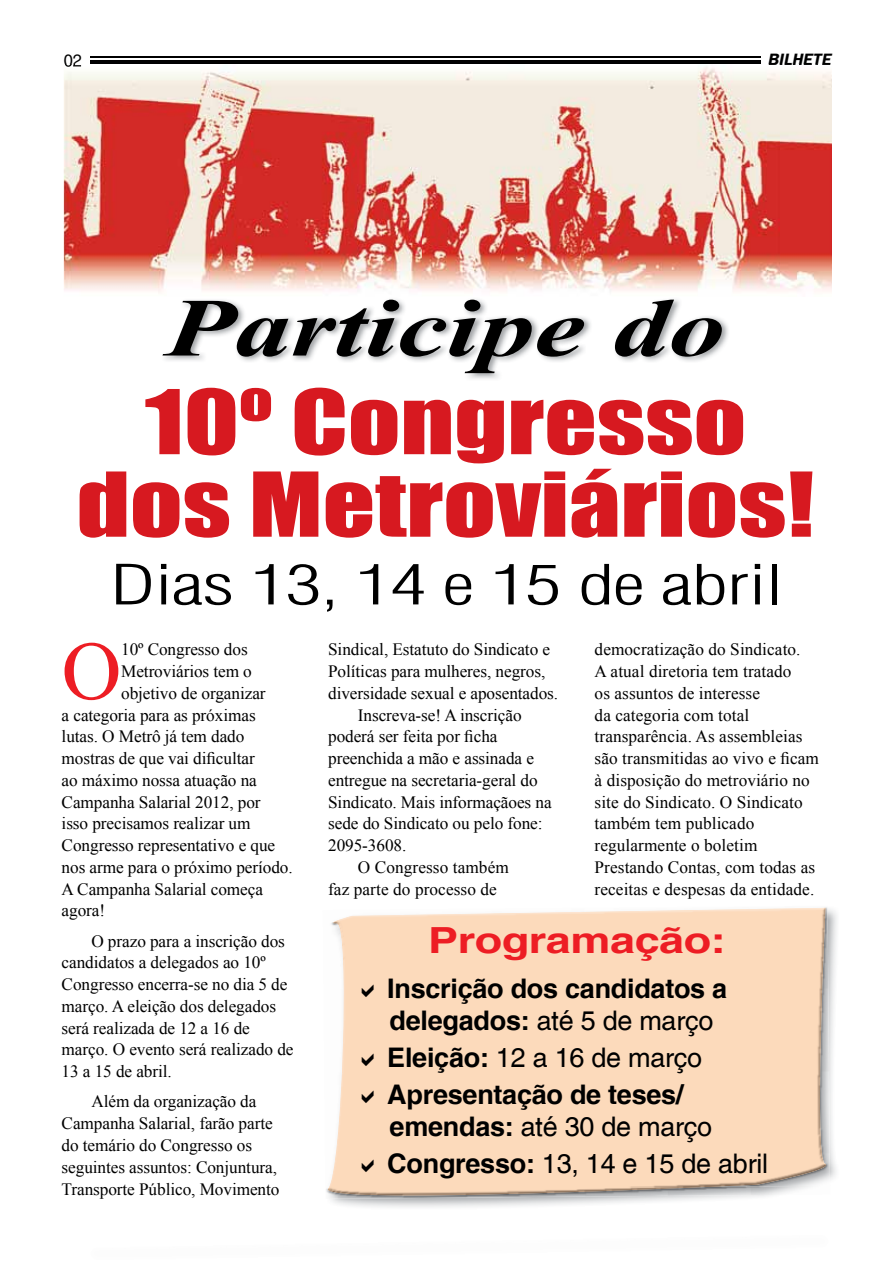
<style>
.page{position:relative;width:893px;height:1263px;background:#fff}
.page>*{position:absolute;margin:0;border:0;box-sizing:border-box;transform-origin:0 0}
.t1{font:82.95px "Times New Roman";color:#ed1d24}
.t2{font:82.5px/82.5px "Impact";color:#d71920;text-align:center;scale:1.25 1}
.t3{font:italic 700 82.5px "Times New Roman";color:#000;scale:1.36 1}
.t4{font:54px "Switzerland Cond Light Plain";letter-spacing:-.01em;color:#000;scale:1.5 1}
.t5{font:700 36px "Switzerland";letter-spacing:-.01em;color:#ed1d24;scale:1.25 1}
.t6{font:27px/36.6px "Switzerland Plain";letter-spacing:-.01em;color:#000}
.t7{font:700 27px "Switzerland";letter-spacing:-.01em;color:#000}
.t8{font:17.25px/21.8px "Times New Roman";letter-spacing:-.005em;color:#000}
.t9{font:italic 700 16.5px "Frankfurt Gothic";color:#000}
.t10{font:16.5px "Switzerland Plain";color:#000}
.s1{font-family:"Switzerland";font-weight:700}
</style>
<div class="page">
<hr style="left:91px;top:56px;width:670px;height:2px;background:#000">
<hr style="left:91px;top:60px;width:670px;height:4px;background:#000">
<svg style="left:331px;top:1199px;width:368px;height:7px"></svg>
<img style="left:328px;top:1190px;width:382px;height:5px">
<img style="left:326px;top:908px;width:510px;height:282px">
<img style="left:64px;top:64px;width:767px;height:229px">
<img style="left:64px;top:64px;width:17px;height:3px">
<img style="left:769px;top:64px;width:62px;height:1px">
<img style="left:164px;top:299px;width:564px;height:80px">
<svg style="left:362px;top:984px;width:12px;height:13px"></svg>
<svg style="left:362px;top:1053px;width:12px;height:13px"></svg>
<svg style="left:362px;top:1090px;width:12px;height:13px"></svg>
<svg style="left:362px;top:1159px;width:12px;height:13px"></svg>
<p class="t10" style="left:64px;top:51px;width:20px">02</p>
<p class="t9" style="left:768px;top:49px;width:65px">BILHETE</p>
<h2 class="t3" style="left:166px;top:270px;width:413px">Participe do</h2>
<h2 class="t2" style="left:77px;top:378px;width:592px">10º Congresso dos Metroviários!</h2>
<h3 class="t4" style="left:110px;top:552px;width:450px">Dias 13, 14 e 15 de abril</h3>
<h1 class="t1" style="left:62px;top:615px;width:61px">O</h1>
<p class="t8" style="left:121px;top:638px;width:128px">10º Congresso dos</p>
<p class="t8" style="left:121px;top:660px;width:132px">Metroviários tem o</p>
<p class="t8" style="left:121px;top:682px;width:146px">objetivo de organizar</p>
<p class="t8" style="left:62px;top:704px;width:196px">a categoria para as próximas</p>
<p class="t8" style="left:62px;top:725px;width:184px">lutas. O Metrô já tem dado</p>
<p class="t8" style="left:62px;top:747px;width:195px">mostras de que vai dificultar</p>
<p class="t8" style="left:62px;top:769px;width:197px">ao máximo nossa atuação na</p>
<p class="t8" style="left:62px;top:791px;width:200px">Campanha Salarial 2012, por</p>
<p class="t8" style="left:62px;top:812px;width:190px">isso precisamos realizar um</p>
<p class="t8" style="left:62px;top:834px;width:215px">Congresso representativo e que</p>
<p class="t8" style="left:62px;top:856px;width:233px">nos arme para o próximo período.</p>
<p class="t8" style="left:62px;top:878px;width:203px">A Campanha Salarial começa</p>
<p class="t8" style="left:62px;top:899px;width:45px">agora!</p>
<p class="t8" style="left:62px;top:930px;width:233px;text-indent:30px">O prazo para a inscrição dos candidatos a delegados ao 10º<br>Congresso encerra-se no dia 5 de março. A eleição dos delegados será realizada de 12 a 16 de março. O evento será realizado de<br>13 a 15 de abril.</p>
<p class="t8" style="left:62px;top:1090px;width:219px;text-indent:30px">Além da organização da<br>Campanha Salarial, farão parte do temário do Congresso os seguintes assuntos: Conjuntura,<br>Transporte Público, Movimento</p>
<p class="t8" style="left:328px;top:638px;width:223px">Sindical, Estatuto do Sindicato e</p>
<p class="t8" style="left:328px;top:660px;width:219px">Políticas para mulheres, negros,</p>
<p class="t8" style="left:328px;top:682px;width:232px">diversidade sexual e aposentados.</p>
<p class="t8" style="left:358px;top:704px;width:165px">Inscreva-se! A inscrição</p>
<p class="t8" style="left:328px;top:725px;width:171px">poderá ser feita por ficha</p>
<p class="t8" style="left:328px;top:747px;width:207px">preenchida a mão e assinada e</p>
<p class="t8" style="left:328px;top:769px;width:211px">entregue na secretaria-geral do</p>
<p class="t8" style="left:328px;top:791px;width:225px">Sindicato. Mais informaçãoes na</p>
<p class="t8" style="left:328px;top:812px;width:216px">sede do Sindicato ou pelo fone:</p>
<p class="t8" style="left:328px;top:834px;width:80px">2095-3608.</p>
<p class="t8" style="left:358px;top:856px;width:152px">O Congresso também</p>
<p class="t8" style="left:328px;top:878px;width:170px">faz parte do processo de</p>
<p class="t8" style="left:595px;top:638px;width:226px">democratização do Sindicato.<br>A atual diretoria tem tratado<br>os assuntos de interesse<br>da categoria com total transparência. As assembleias são transmitidas ao vivo e ficam à disposição do metroviário no site do Sindicato. O Sindicato também tem publicado regularmente o boletim<br>Prestando Contas, com todas as receitas e despesas da entidade.</p>
<h3 class="t5" style="left:428px;top:918px;width:240px">Programação:</h3>
<h3 class="t7" style="left:387px;top:972px;width:341px">Inscrição dos candidatos a</h3>
<h3 class="t6" style="left:387px;top:1002px;width:328px"><span class="s1">delegados:</span> até 5 de março<br><span class="s1">Eleição:</span> 12 a 16 de março</h3>
<h3 class="t7" style="left:387px;top:1078px;width:298px">Apresentação de teses/</h3>
<h3 class="t6" style="left:387px;top:1108px;width:382px"><span class="s1">emendas:</span> até 30 de março<br><span class="s1">Congresso:</span> 13, 14 e 15 de abril</h3>
</div>
